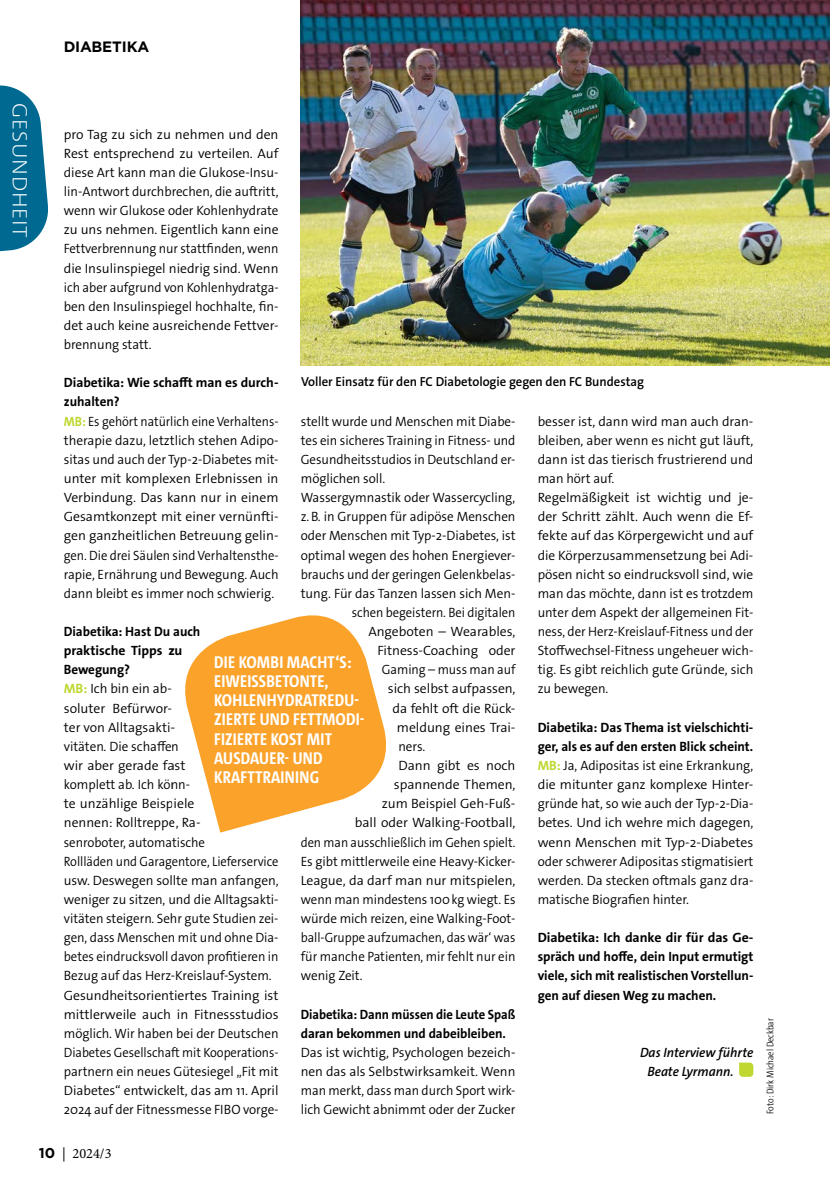
<style>
.page{position:relative;width:830px;height:1191px;background:#fff}
.page>*{position:absolute;margin:0;border:0;box-sizing:border-box;transform-origin:0 0}
.t1{font:200 21px "The Sans Os F";letter-spacing:.025em;color:#fff;scale:1.06 1}
.t2{font:700 17.25px/19.2px "The Sans Cd LF7";letter-spacing:.01em;color:#fff;scale:1.06 1}
.t3{font:700 15px "Gotham";letter-spacing:-.02em;color:#000}
.t4{font:14.25px "Minion Pro";color:#000}
.t5{font:300 13.5px/19.2px "The Sans Os F";letter-spacing:-.005em;color:#000;text-align:justify}
.t6{font:300 13.5px/19px "The Sans Os F";letter-spacing:-.005em;color:#000;scale:.93 1}
.t7{font:700 13.5px/19.2px "The Sans Os F";letter-spacing:-.005em;color:#000;text-align:justify}
.t8{font:300 13.5px "The Sans Os F";letter-spacing:-.005em;color:#000;scale:.96 1}
.t9{font:300 13.5px "The Sans Os F";letter-spacing:-.005em;color:#000;scale:.95 1}
.t10{font:700 13.5px/19.2px "The Sans Os F";letter-spacing:-.005em;color:#000;scale:.94 1}
.t11{font:300 13.5px "The Sans Os F";letter-spacing:-.005em;color:#000;scale:.92 1}
.t12{font:italic 600 13.5px/19.2px "The Sans Os F";letter-spacing:-.005em;color:#000}
.t13{font:300 13.5px "The Sans Os F";letter-spacing:-.005em;color:#000;scale:.94 1}
.t14{font:600 13.2px "The Sans Os F";letter-spacing:-.005em;color:#000}
.t15{font:300 9.75px "The Sans Cd LF3";color:#000;scale:1.08 1}
.s1{font-weight:700}
.s2{font-weight:700;color:#bfd730}
.s3{font-family:"Gotham";font-weight:700}
</style>
<div class="page">
<img style="left:301px;top:0;width:528px;height:366px">
<svg style="left:739px;top:1062px;width:14px;height:14px"></svg>
<svg style="left:185px;top:615px;width:201px;height:217px;fill:#faa22a"></svg>
<svg style="left:0;top:85px;width:48px;height:167px"></svg>
<p class="t3" style="left:64px;top:36px;width:87px">DIABETIKA</p>
<h1 class="t1" style="left:33px;top:103px;width:128px;rotate:90deg">GESUNDHEIT</h1>
<p class="t5" style="left:64px;top:125px;width:216px">pro Tag zu sich zu nehmen und den Rest entsprechend zu verteilen. Auf diese Art kann man die Glukose-Insu&shy;lin-Antwort durchbrechen, die auftritt, wenn wir Glukose oder Kohlenhydrate zu uns nehmen. Eigentlich kann eine Fettverbrennung nur stattfinden, wenn die Insulinspiegel niedrig sind. Wenn ich aber aufgrund von Kohlenhydratga&shy;ben den Insulinspiegel hochhalte, fin&shy;det auch keine ausreichende Fettver&shy;brennung statt.</p>
<p class="t6" style="left:64px;top:373px;width:232px"><span class="s1">Diabetika: Wie schafft man es durch&shy;zuhalten?<br></span><span class="s2">MB:</span> Es gehört natürlich eine Verhaltens&shy;therapie dazu, letztlich stehen Adipo&shy;sitas und auch der Typ-2-Diabetes mit&shy;unter mit komplexen Erlebnissen in Verbindung. Das kann nur in einem Gesamtkonzept mit einer vernünfti&shy;gen ganzheitlichen Betreuung gelin&shy;gen. Die drei Säulen sind Verhaltensthe&shy;rapie, Ernährung und Bewegung. Auch dann bleibt es immer noch schwierig.</p>
<p class="t5" style="left:64px;top:622px;width:216px;text-align:left"><span class="s1">Diabetika: Hast Du auch<br>praktische Tipps zu<br>Bewegung?<br></span><span class="s2">MB:</span> Ich bin ein ab-<br>soluter Befürwor-<br>ter von Alltagsakti-<br>vitäten. Die schaffen<br>wir aber gerade fast<br>komplett ab. Ich könn-<br>te unzählige Beispiele<br>nennen: Rolltreppe, Ra-<br>senroboter, automatische<br>Rollläden und Garagentore, Lieferservice usw. Deswegen sollte man anfangen, weniger zu sitzen, und die Alltagsakti&shy;vitäten steigern. Sehr gute Studien zei&shy;gen, dass Menschen mit und ohne Dia&shy;betes eindrucksvoll davon profitieren in<br>Bezug auf das Herz-Kreislauf-System.<br>Gesundheitsorientiertes Training ist mittlerweile auch in Fitnessstudios möglich. Wir haben bei der Deutschen<br>Diabetes Gesellschaft mit Kooperations&shy;partnern ein neues Gütesiegel „Fit mit<br>Diabetes“ entwickelt, das am 11. April<br>2024 auf der Fitnessmesse FIBO vorge-</p>
<p class="t14" style="left:301px;top:373px;width:344px">Voller Einsatz für den FC Diabetologie gegen den FC Bundestag</p>
<p class="t5" style="left:300px;top:411px;width:216px">stellt wurde und Menschen mit Diabe-</p>
<p class="t8" style="left:300px;top:431px;width:225px">tes ein sicheres Training in Fitness- und</p>
<p class="t8" style="left:300px;top:450px;width:225px">Gesundheitsstudios in Deutschland er-</p>
<p class="t5" style="left:300px;top:469px;width:86px">möglichen soll.</p>
<p class="t5" style="left:300px;top:488px;width:216px">Wassergymnastik oder Wassercycling,</p>
<p class="t5" style="left:300px;top:507px;width:216px">z.B. in Gruppen für adipöse Menschen</p>
<p class="t5" style="left:300px;top:526px;width:216px">oder Menschen mit Typ-2-Diabetes, ist</p>
<p class="t5" style="left:300px;top:545px;width:216px">optimal wegen des hohen Energiever-</p>
<p class="t9" style="left:300px;top:565px;width:227px">brauchs und der geringen Gelenkbelas-</p>
<p class="t5" style="left:300px;top:584px;width:216px">tung. Für das Tanzen lassen sich Men-</p>
<p class="t6" style="left:351px;top:603px;width:177px">schen begeistern. Bei digitalen</p>
<p class="t5" style="left:368px;top:622px;width:149px">Angeboten – Wearables,</p>
<p class="t5" style="left:377px;top:641px;width:140px">Fitness-Coaching oder</p>
<p class="t13" style="left:381px;top:661px;width:144px">Gaming – muss man auf</p>
<p class="t5" style="left:387px;top:679px;width:129px">sich selbst aufpassen,</p>
<p class="t5" style="left:392px;top:698px;width:125px">da fehlt oft die Rück-</p>
<p class="t5" style="left:396px;top:717px;width:120px">meldung eines Trai-</p>
<p class="t5" style="left:398px;top:737px;width:28px">ners.</p>
<p class="t5" style="left:398px;top:756px;width:118px">Dann gibt es noch</p>
<p class="t5" style="left:393px;top:775px;width:123px">spannende Themen,</p>
<p class="t5" style="left:381px;top:794px;width:135px">zum Beispiel Geh-Fuß-</p>
<p class="t5" style="left:354px;top:813px;width:162px">ball oder Walking-Football,</p>
<p class="t11" style="left:300px;top:833px;width:235px">den man ausschließlich im Gehen spielt.</p>
<p class="t5" style="left:300px;top:851px;width:216px">Es gibt mittlerweile eine Heavy-Kicker-</p>
<p class="t5" style="left:300px;top:870px;width:216px">League, da darf man nur mitspielen,</p>
<p class="t9" style="left:300px;top:890px;width:227px">wenn man mindestens 100kg wiegt. Es</p>
<p class="t5" style="left:300px;top:909px;width:216px">würde mich reizen, eine Walking-Foot-</p>
<p class="t6" style="left:300px;top:928px;width:232px">ball-Gruppe aufzumachen, das wär‘ was</p>
<p class="t8" style="left:300px;top:948px;width:225px">für manche Patienten, mir fehlt nur ein</p>
<p class="t5" style="left:300px;top:966px;width:63px">wenig Zeit.</p>
<p class="t10" style="left:300px;top:1004px;width:230px">Diabetika: Dann müssen die Leute Spaß daran bekommen und dabeibleiben.</p>
<p class="t5" style="left:300px;top:1043px;width:216px">Das ist wichtig, Psychologen bezeich&shy;nen das als Selbstwirksamkeit. Wenn man merkt, dass man durch Sport wirk&shy;lich Gewicht abnimmt oder der Zucker</p>
<p class="t5" style="left:537px;top:411px;width:217px;text-align:left">besser ist, dann wird man auch dran&shy;bleiben, aber wenn es nicht gut läuft, dann ist das tierisch frustrierend und man hört auf.<br>Regelmäßigkeit ist wichtig und je&shy;der Schritt zählt. Auch wenn die Ef&shy;fekte auf das Körpergewicht und auf die Körperzusammensetzung bei Adi&shy;pösen nicht so eindrucksvoll sind, wie man das möchte, dann ist es trotzdem unter dem Aspekt der allgemeinen Fit&shy;ness, der Herz-Kreislauf-Fitness und der Stoffwechsel-Fitness ungeheuer wich&shy;tig. Es gibt reichlich gute Gründe, sich zu bewegen.</p>
<p class="t5" style="left:537px;top:717px;width:217px"><span class="s1">Diabetika: Das Thema ist vielschichti&shy;ger, als es auf den ersten Blick scheint.<br></span><span class="s2">MB:</span> Ja, Adipositas ist eine Erkrankung, die mitunter ganz komplexe Hinter&shy;gründe hat, so wie auch der Typ-2-Dia&shy;betes. Und ich wehre mich dagegen, wenn Menschen mit Typ-2-Diabetes oder schwerer Adipositas stigmatisiert werden. Da stecken oftmals ganz dra&shy;matische Biografien hinter.</p>
<p class="t7" style="left:537px;top:928px;width:217px">Diabetika: Ich danke dir für das Ge&shy;spräch und hoffe, dein Input ermutigt viele, sich mit realistischen Vorstellun&shy;gen auf diesen Weg zu machen.</p>
<p class="t2" style="left:214px;top:652px;width:143px">DIE KOMBI MACHT‘S:<br>EIWEISSBETONTE,<br>KOHLENHYDRATREDU-<br>ZIERTE UND FETTMODI-<br>FIZIERTE KOST MIT<br>AUSDAUER- UND<br>KRAFTTRAINING</p>
<p class="t12" style="left:647px;top:1043px;width:107px;text-indent:-7px">Das Interview führte<br>Beate Lyrmann.</p>
<p class="t4" style="left:39px;top:1143px;width:74px"><span class="s3">10</span> | 2024/3</p>
<p class="t15" style="left:763px;top:1114px;width:90px;rotate:-90deg">Foto: Dirk Michael Deckbar</p>
</div>
